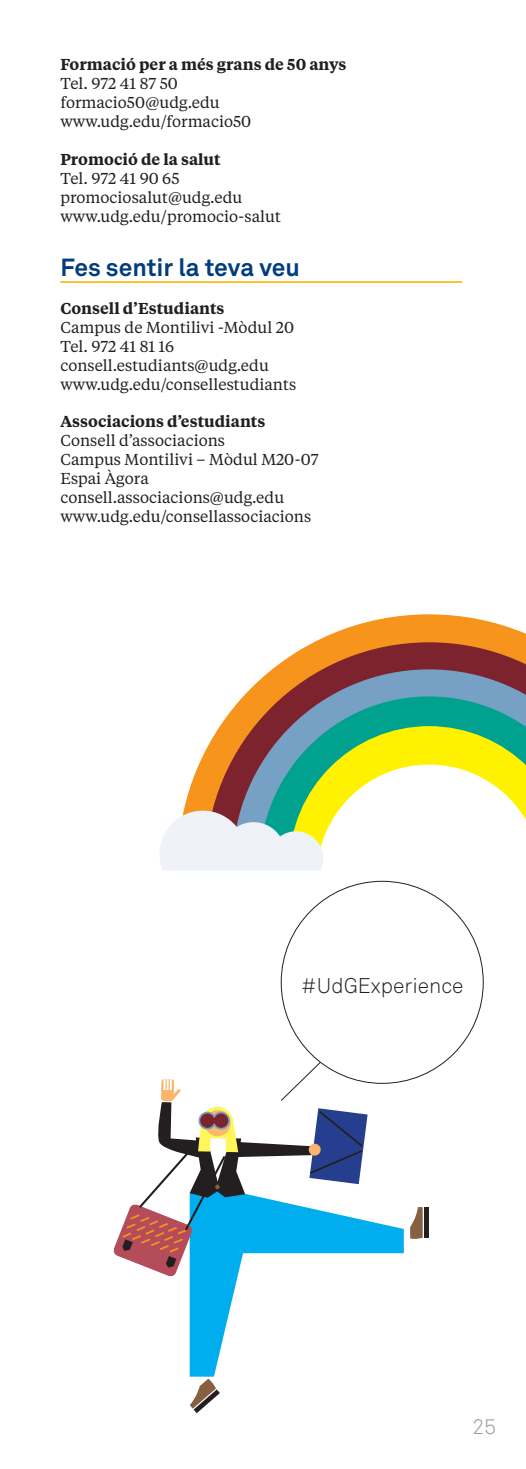
<style>
.page{position:relative;width:526px;height:1469px;background:#fff}
.page>*{position:absolute;margin:0;border:0;box-sizing:border-box;transform-origin:0 0}
.INTERTITOLS_BLAUS{font:700 24.5px "Akkurat Pro";color:#013d7d}
.t1{font:300 21px "Akkurat Pro";color:#231f20}
.t2{font:300 21px "Akkurat Pro";color:#939598}
.BODY{font:15.75px "Tiempos Text";color:#231f20}
.BODY-2{font:600 15.75px "Tiempos Text";color:#231f20}
</style>
<div class="page">
<hr style="left:60px;top:281px;width:402px;height:2px;background:#fcba13">
<svg style="left:410px;top:1207px;width:13px;height:32px"></svg>
<div style="left:424px;top:1207px;width:5px;height:30px;background:#231f20"></div>
<svg style="left:199px;top:614px;width:327px;height:150px"></svg>
<svg style="left:205px;top:642px;width:321px;height:122px"></svg>
<svg style="left:233px;top:669px;width:293px;height:95px;background:#a07b70"></svg>
<svg style="left:260px;top:696px;width:266px;height:68px;background:#49878b"></svg>
<svg style="left:289px;top:726px;width:237px;height:38px;background:#97cd45"></svg>
<svg style="left:160px;top:764px;width:366px;height:107px"></svg>
<svg style="left:113px;top:1061px;width:291px;height:352px"></svg>
<p class="BODY-2" style="left:60px;top:54px;width:288px">Formació per a més grans de 50 anys</p>
<p class="BODY" style="left:60px;top:73px;width:119px">Tel. 972 41 87 50</p>
<p class="BODY" style="left:60px;top:92px;width:161px">formacio50@udg.edu</p>
<p class="BODY" style="left:60px;top:111px;width:192px">www.udg.edu/formacio50</p>
<p class="BODY-2" style="left:60px;top:148px;width:162px">Promoció de la salut</p>
<p class="BODY" style="left:60px;top:168px;width:121px">Tel. 972 41 90 65</p>
<p class="BODY" style="left:60px;top:186px;width:183px">promociosalut@udg.edu</p>
<p class="BODY" style="left:60px;top:205px;width:222px">www.udg.edu/promocio-salut</p>
<p class="INTERTITOLS_BLAUS" style="left:60px;top:252px;width:241px">Fes sentir la teva veu</p>
<p class="BODY-2" style="left:60px;top:297px;width:166px">Consell d’Estudiants</p>
<p class="BODY" style="left:60px;top:317px;width:235px">Campus de Montilivi -Mòdul 20</p>
<p class="BODY" style="left:60px;top:336px;width:115px">Tel. 972 41 81 16</p>
<p class="BODY" style="left:60px;top:354px;width:210px">consell.estudiants@udg.edu</p>
<p class="BODY" style="left:60px;top:373px;width:237px">www.udg.edu/consellestudiants</p>
<p class="BODY-2" style="left:60px;top:411px;width:206px">Associacions d’estudiants</p>
<p class="BODY" style="left:60px;top:430px;width:166px">Consell d’associacions</p>
<p class="BODY" style="left:60px;top:449px;width:260px">Campus Montilivi – Mòdul M20-07</p>
<p class="BODY" style="left:60px;top:468px;width:90px">Espai Àgora</p>
<p class="BODY" style="left:60px;top:487px;width:225px">consell.associacions@udg.edu</p>
<p class="BODY" style="left:60px;top:506px;width:252px">www.udg.edu/consellassociacions</p>
<p class="t1" style="left:301px;top:973px;width:164px">#UdGExperience</p>
<h2 class="t2" style="left:472px;top:1413px;width:25px">25</h2>
</div>
